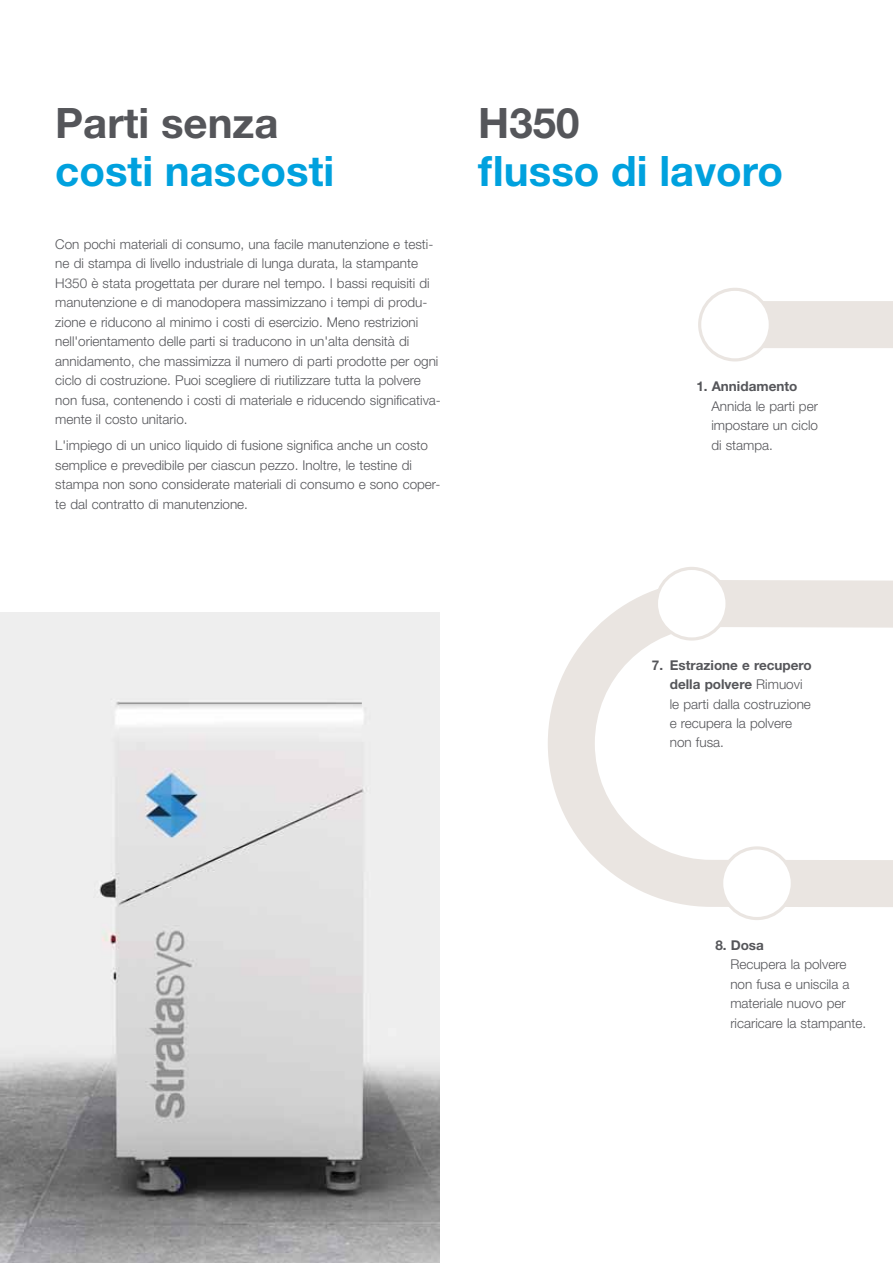
<style>
.page{position:relative;width:893px;height:1263px;background:#fff}
.page>*{position:absolute;margin:0;border:0;box-sizing:border-box;transform-origin:0 0}
.t1{font:700 42px "Helvetica Neue LT Std";color:#00a1de}
.t2{font:700 42px "Helvetica Neue LT Std";color:#55565a}
.t3{font:300 13.5px/19.5px "Helvetica Neue LT Std";color:#55565a}
.t4{font:700 13.5px "Helvetica Neue LT Std";color:#55565a}
.s1{font-weight:700}
</style>
<div class="page">
<img style="left:0;top:613px;width:440px;height:650px">
<svg style="left:548px;top:301px;width:345px;height:606px"></svg>
<div style="left:698px;top:288px;width:74px;height:73px;background:#eae5e1;border-radius:50%"></div>
<div style="left:701px;top:291px;width:68px;height:67px;background:#fff;border-radius:50%"></div>
<div style="left:655px;top:567px;width:74px;height:74px;background:#eae5e1;border-radius:50%"></div>
<div style="left:658px;top:570px;width:67px;height:67px;background:#fff;border-radius:50%"></div>
<div style="left:720px;top:846px;width:74px;height:74px;background:#eae5e1;border-radius:50%"></div>
<div style="left:723px;top:850px;width:68px;height:67px;background:#fff;border-radius:50%"></div>
<h1 class="t2" style="left:55px;top:108px;width:225px">Parti senza</h1>
<h1 class="t1" style="left:55px;top:156px;width:281px">costi nascosti</h1>
<p class="t3" style="left:55px;top:235px;width:387px">Con pochi materiali di consumo, una facile manutenzione e testi&shy;ne di stampa di livello industriale di lunga durata, la stampante H350 è stata progettata per durare nel tempo. I bassi requisiti di manutenzione e di manodopera massimizzano i tempi di produ&shy;zione e riducono al minimo i costi di esercizio. Meno restrizioni nell'orientamento delle parti si traducono in un'alta densità di annidamento, che massimizza il numero di parti prodotte per ogni ciclo di costruzione. Puoi scegliere di riutilizzare tutta la polvere non fusa, contenendo i costi di materiale e riducendo significativa&shy;mente il costo unitario.</p>
<p class="t3" style="left:55px;top:437px;width:387px">L'impiego di un unico liquido di fusione significa anche un costo semplice e prevedibile per ciascun pezzo. Inoltre, le testine di stampa non sono considerate materiali di consumo e sono coper&shy;te dal contratto di manutenzione.</p>
<h1 class="t2" style="left:478px;top:108px;width:103px">H350</h1>
<h1 class="t1" style="left:478px;top:156px;width:306px">flusso di lavoro</h1>
<p class="t4" style="left:696px;top:382px;width:103px">1. Annidamento</p>
<p class="t3" style="left:711px;top:398px;width:108px;text-align:justify">Annida le parti per impostare un ciclo di stampa.</p>
<p class="t3" style="left:670px;top:656px;width:143px;text-indent:-18px"><span class="s1">7. Estrazione e recupero della polvere</span> Rimuovi le parti dalla costruzione e recupera la polvere non fusa.</p>
<p class="t4" style="left:715px;top:940px;width:50px">8. Dosa</p>
<p class="t3" style="left:730px;top:956px;width:137px">Recupera la polvere non fusa e uniscila a materiale nuovo per ricaricare la stampante.</p>
</div>
